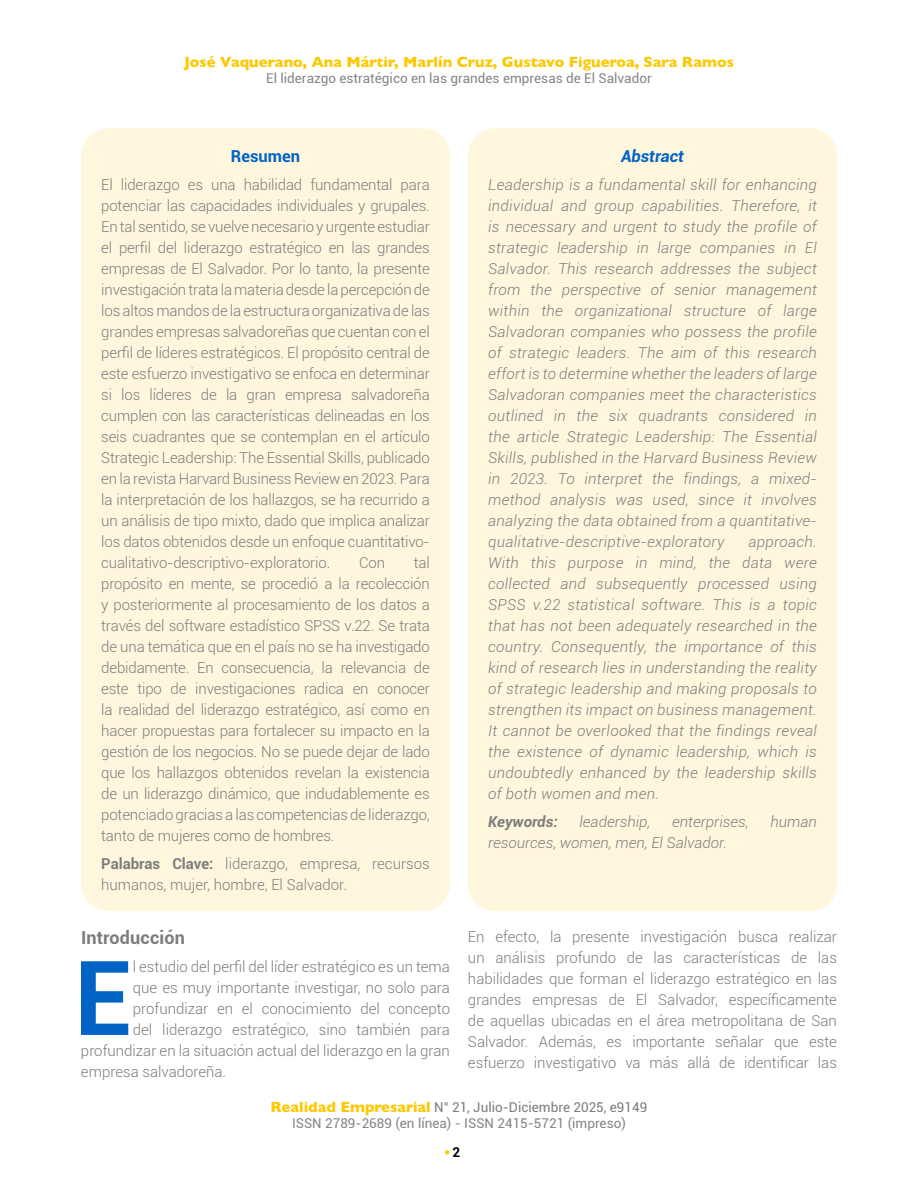
<style>
.page{position:relative;width:918px;height:1188px;background:#fff}
.page>*{position:absolute;margin:0;border:0;box-sizing:border-box;transform-origin:0 0}
.t1{font:700 103.65px "Roboto";color:#0063c5}
.t2{font:700 18px "Roboto";letter-spacing:.01em;color:#7b7c7e}
.t3{font:italic 700 16.5px "Roboto";color:#0063c5}
.t4{font:700 16.5px "Roboto";color:#0063c5}
.t5{font:300 15px/21px "Roboto";color:#7d7c7c;text-align:justify}
.t6{font:italic 300 15px/21px "Roboto";letter-spacing:.02em;color:#7d7c7c;text-align:justify}
.t7{font:700 15px "Gill Sans";color:#fec800}
.t8{font:italic 300 15px "Roboto";color:#7d7c7c}
.t9{font:italic 700 15px "Roboto";color:#7d7c7c}
.t10{font:13.5px/16.2px "Roboto";color:#858582;text-align:center}
.t11{font:700 13.5px "Roboto";color:#000}
.s1{font-weight:700}
.s2{font-family:"Gill Sans";font-weight:700;font-size:15px;color:#fec800}
.s3{color:#7b7c7e}
</style>
<div class="page">
<svg style="left:445px;top:1150px;width:4px;height:5px"></svg>
<div style="left:468px;top:128px;width:369px;height:783px;background:#fef7de;border-radius:27px"></div>
<div style="left:81px;top:128px;width:369px;height:783px;background:#fef7de;border-radius:27px"></div>
<p class="t7" style="left:184px;top:50px;width:551px">José Vaquerano, Ana Mártir, Marlín Cruz, Gustavo Figueroa, Sara Ramos</p>
<p class="t10" style="left:266px;top:70px;width:387px">El liderazgo estratégico en las grandes empresas de El Salvador</p>
<p class="t4" style="left:231px;top:145px;width:71px">Resumen</p>
<p class="t5" style="left:101px;top:174px;width:330px">El liderazgo es una habilidad fundamental para potenciar las capacidades individuales y grupales.<br>En tal sentido, se vuelve necesario y urgente estudiar el perfil del liderazgo estratégico en las grandes empresas de El Salvador. Por lo tanto, la presente investigación trata la materia desde la percepción de los altos mandos de la estructura organizativa de las grandes empresas salvadoreñas que cuentan con el perfil de líderes estratégicos. El propósito central de este esfuerzo investigativo se enfoca en determinar si los líderes de la gran empresa salvadoreña cumplen con las características delineadas en los seis cuadrantes que se contemplan en el artículo Strategic Leadership: The Essential Skills, publicado en la revista Harvard Business Review en 2023. Para la interpretación de los hallazgos, se ha recurrido a un análisis de tipo mixto, dado que implica analizar los datos obtenidos desde un enfoque cuantitativo&shy;cualitativo-descriptivo-exploratorio.</p>
<p class="t5" style="left:101px;top:552px;width:330px;text-indent:313px">tal propósito en mente, se procedió a la recolección y posteriormente al procesamiento de los datos a través del software estadístico SPSS v.22. Se trata de una temática que en el país no se ha investigado debidamente. En consecuencia, la relevancia de este tipo de investigaciones radica en conocer la realidad del liderazgo estratégico, así como en hacer propuestas para fortalecer su impacto en la gestión de los negocios. No se puede dejar de lado que los hallazgos obtenidos revelan la existencia de un liderazgo dinámico, que indudablemente es potenciado gracias a las competencias de liderazgo, tanto de mujeres como de hombres.</p>
<p class="t5" style="left:101px;top:853px;width:330px"><span class="s1">Palabras Clave:</span> liderazgo, empresa, recursos humanos, mujer, hombre, El Salvador.</p>
<p class="t5" style="left:359px;top:552px;width:28px">Con</p>
<p class="t2" style="left:81px;top:925px;width:105px">Introducción</p>
<h1 class="t1" style="left:74px;top:925px;width:59px">E</h1>
<p class="t5" style="left:133px;top:956px;width:319px">l estudio del perfil del líder estratégico es un tema</p>
<p class="t5" style="left:133px;top:977px;width:319px">que es muy importante investigar, no solo para</p>
<p class="t5" style="left:133px;top:998px;width:319px">profundizar en el conocimiento del concepto</p>
<p class="t5" style="left:133px;top:1019px;width:319px">del liderazgo estratégico, sino también para</p>
<p class="t5" style="left:81px;top:1040px;width:371px">profundizar en la situación actual del liderazgo en la gran</p>
<p class="t5" style="left:81px;top:1061px;width:147px">empresa salvadoreña.</p>
<p class="t3" style="left:621px;top:145px;width:64px">Abstract</p>
<p class="t6" style="left:488px;top:174px;width:330px">Leadership is a fundamental skill for enhancing individual and group capabilities. Therefore, it is necessary and urgent to study the profile of strategic leadership in large companies in El Salvador. This research addresses the subject from the perspective of senior management within the organizational structure of large Salvadoran companies who possess the profile of strategic leaders. The aim of this research effort is to determine whether the leaders of large Salvadoran companies meet the characteristics outlined in the six quadrants considered in the article Strategic Leadership: The Essential Skills, published in the Harvard Business Review in 2023. To interpret the findings, a mixed&shy;method analysis was used, since it involves analyzing the data obtained from a quantitative&shy;qualitative-descriptive-exploratory</p>
<p class="t6" style="left:488px;top:531px;width:330px;text-indent:260px">approach.<br>With this purpose in mind, the data were collected and subsequently processed using SPSS v.22 statistical software. This is a topic that has not been adequately researched in the country. Consequently, the importance of this kind of research lies in understanding the reality of strategic leadership and making proposals to strengthen its impact on business management.<br>It cannot be overlooked that the findings reveal the existence of dynamic leadership, which is undoubtedly enhanced by the leadership skills of both women and men.</p>
<p class="t9" style="left:488px;top:811px;width:71px">Keywords:</p>
<p class="t8" style="left:579px;top:811px;width:73px">leadership,</p>
<p class="t8" style="left:672px;top:811px;width:78px">enterprises,</p>
<p class="t6" style="left:770px;top:811px;width:48px">human</p>
<p class="t8" style="left:488px;top:832px;width:240px">resources, women, men, El Salvador.</p>
<p class="t5" style="left:468px;top:926px;width:371px">En efecto, la presente investigación busca realizar un análisis profundo de las características de las habilidades que forman el liderazgo estratégico en las grandes empresas de El Salvador, específicamente de aquellas ubicadas en el área metropolitana de San Salvador. Además, es importante señalar que este esfuerzo investigativo va más allá de identificar las</p>
<p class="t10" style="left:271px;top:1098px;width:378px"><span class="s2">Realidad Empresarial</span> <span class="s3">N° 21, Julio-Diciembre 2025, e9149<br></span>ISSN 2789-2689 (en línea) - ISSN 2415-5721 (impreso)</p>
<p class="t11" style="left:453px;top:1143px;width:9px">2</p>
</div>
